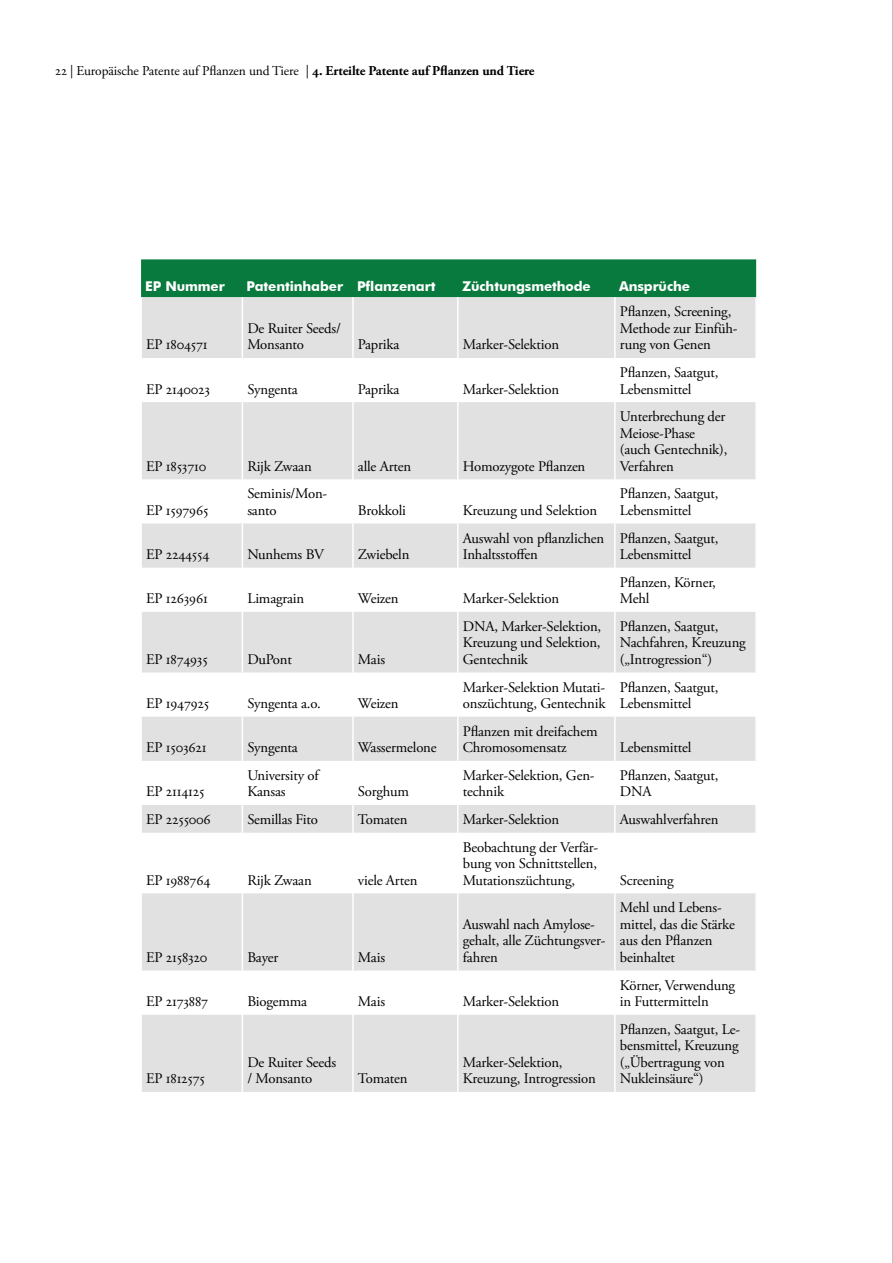
<style>
.page{position:relative;width:893px;height:1263px;background:#fff}
.page>*{position:absolute;margin:0;border:0;box-sizing:border-box;transform-origin:0 0}
.t1{font:14.7px/16.5px "Adobe Garamond Pro";letter-spacing:-.01em;color:#000}
.t2{font:13.5px "Adobe Garamond Pro";letter-spacing:-.01em;color:#000}
.t3{font:700 13.5px "Futura BT";letter-spacing:-.01em;color:#fff}
.s1{font-weight:700}
</style>
<div class="page">
<hr style="left:892px;top:0;width:1px;height:1263px;background:#868786">
<div style="left:141px;top:259px;width:615px;height:38px;background:#097a3d"></div>
<svg style="left:142px;top:297px;width:613px;height:795px;fill:#e1e1e1"></svg>
<hr style="left:242px;top:297px;width:1px;height:61px;background:#fff">
<hr style="left:352px;top:297px;width:2px;height:61px;background:#fff">
<hr style="left:457px;top:297px;width:2px;height:61px;background:#fff">
<hr style="left:614px;top:297px;width:2px;height:61px;background:#fff">
<hr style="left:242px;top:358px;width:1px;height:44px;background:#fff">
<hr style="left:352px;top:358px;width:2px;height:44px;background:#fff">
<hr style="left:457px;top:358px;width:2px;height:44px;background:#fff">
<hr style="left:614px;top:358px;width:2px;height:44px;background:#fff">
<hr style="left:242px;top:402px;width:1px;height:77px;background:#fff">
<hr style="left:352px;top:402px;width:2px;height:77px;background:#fff">
<hr style="left:457px;top:402px;width:2px;height:77px;background:#fff">
<hr style="left:614px;top:402px;width:2px;height:77px;background:#fff">
<hr style="left:242px;top:479px;width:1px;height:44px;background:#fff">
<hr style="left:352px;top:479px;width:2px;height:44px;background:#fff">
<hr style="left:457px;top:479px;width:2px;height:44px;background:#fff">
<hr style="left:614px;top:479px;width:2px;height:44px;background:#fff">
<hr style="left:242px;top:523px;width:1px;height:45px;background:#fff">
<hr style="left:352px;top:523px;width:2px;height:45px;background:#fff">
<hr style="left:457px;top:523px;width:2px;height:45px;background:#fff">
<hr style="left:614px;top:523px;width:2px;height:45px;background:#fff">
<hr style="left:242px;top:568px;width:1px;height:44px;background:#fff">
<hr style="left:352px;top:568px;width:2px;height:44px;background:#fff">
<hr style="left:457px;top:568px;width:2px;height:44px;background:#fff">
<hr style="left:614px;top:568px;width:2px;height:44px;background:#fff">
<hr style="left:242px;top:612px;width:1px;height:60px;background:#fff">
<hr style="left:352px;top:612px;width:2px;height:60px;background:#fff">
<hr style="left:457px;top:612px;width:2px;height:60px;background:#fff">
<hr style="left:614px;top:612px;width:2px;height:60px;background:#fff">
<hr style="left:242px;top:672px;width:1px;height:45px;background:#fff">
<hr style="left:352px;top:672px;width:2px;height:45px;background:#fff">
<hr style="left:457px;top:672px;width:2px;height:45px;background:#fff">
<hr style="left:614px;top:672px;width:2px;height:45px;background:#fff">
<hr style="left:242px;top:717px;width:1px;height:44px;background:#fff">
<hr style="left:352px;top:717px;width:2px;height:44px;background:#fff">
<hr style="left:457px;top:717px;width:2px;height:44px;background:#fff">
<hr style="left:614px;top:717px;width:2px;height:44px;background:#fff">
<hr style="left:242px;top:761px;width:1px;height:44px;background:#fff">
<hr style="left:352px;top:761px;width:2px;height:44px;background:#fff">
<hr style="left:457px;top:761px;width:2px;height:44px;background:#fff">
<hr style="left:614px;top:761px;width:2px;height:44px;background:#fff">
<svg style="left:242px;top:805px;width:1px;height:28px"></svg>
<hr style="left:352px;top:805px;width:2px;height:28px;background:#fff">
<hr style="left:457px;top:805px;width:2px;height:28px;background:#fff">
<hr style="left:614px;top:805px;width:2px;height:28px;background:#fff">
<hr style="left:242px;top:833px;width:1px;height:60px;background:#fff">
<hr style="left:352px;top:833px;width:2px;height:60px;background:#fff">
<hr style="left:457px;top:833px;width:2px;height:60px;background:#fff">
<hr style="left:614px;top:833px;width:2px;height:60px;background:#fff">
<hr style="left:242px;top:893px;width:1px;height:77px;background:#fff">
<hr style="left:352px;top:893px;width:2px;height:77px;background:#fff">
<hr style="left:457px;top:893px;width:2px;height:77px;background:#fff">
<hr style="left:614px;top:893px;width:2px;height:77px;background:#fff">
<hr style="left:242px;top:970px;width:1px;height:45px;background:#fff">
<hr style="left:352px;top:970px;width:2px;height:45px;background:#fff">
<hr style="left:457px;top:970px;width:2px;height:45px;background:#fff">
<hr style="left:614px;top:970px;width:2px;height:45px;background:#fff">
<hr style="left:242px;top:1015px;width:1px;height:77px;background:#fff">
<hr style="left:352px;top:1015px;width:2px;height:77px;background:#fff">
<hr style="left:457px;top:1015px;width:2px;height:77px;background:#fff">
<hr style="left:614px;top:1015px;width:2px;height:77px;background:#fff">
<p class="t2" style="left:55px;top:63px;width:481px">22 | Europäische Patente auf Pflanzen und Tiere | <span class="s1">4. Erteilte Patente auf Pflanzen und Tiere</span></p>
<p class="t3" style="left:145px;top:278px;width:81px">EP Nummer</p>
<p class="t3" style="left:247px;top:278px;width:190px">Patentinhaber Pflanzenart</p>
<p class="t3" style="left:462px;top:278px;width:130px">Züchtungsmethode</p>
<p class="t3" style="left:619px;top:278px;width:72px">Ansprüche</p>
<p class="t1" style="left:146px;top:337px;width:63px">EP 1804571</p>
<p class="t1" style="left:247px;top:321px;width:95px">De Ruiter Seeds/<br>Monsanto</p>
<p class="t1" style="left:358px;top:337px;width:43px">Paprika</p>
<p class="t1" style="left:463px;top:337px;width:98px">Marker-Selektion</p>
<p class="t1" style="left:146px;top:381px;width:66px">EP 2140023</p>
<p class="t1" style="left:247px;top:381px;width:52px">Syngenta</p>
<p class="t1" style="left:358px;top:381px;width:43px">Paprika</p>
<p class="t1" style="left:463px;top:381px;width:98px">Marker-Selektion</p>
<p class="t1" style="left:146px;top:458px;width:62px">EP 1853710</p>
<p class="t1" style="left:247px;top:458px;width:66px">Rijk Zwaan</p>
<p class="t1" style="left:358px;top:458px;width:55px">alle Arten</p>
<p class="t1" style="left:463px;top:458px;width:124px">Homozygote Pflanzen</p>
<p class="t1" style="left:146px;top:502px;width:64px">EP 1597965</p>
<p class="t1" style="left:247px;top:486px;width:81px">Seminis/Mon&shy;santo</p>
<p class="t1" style="left:358px;top:502px;width:50px">Brokkoli</p>
<p class="t1" style="left:463px;top:502px;width:136px">Kreuzung und Selektion</p>
<p class="t1" style="left:620px;top:304px;width:119px">Pflanzen, Screening,<br>Methode zur Einfüh&shy;rung von Genen</p>
<p class="t1" style="left:620px;top:365px;width:100px">Pflanzen, Saatgut,<br>Lebensmittel</p>
<p class="t1" style="left:620px;top:409px;width:109px">Unterbrechung der<br>Meiose-Phase (auch Gentechnik),<br>Verfahren</p>
<p class="t1" style="left:620px;top:486px;width:100px">Pflanzen, Saatgut,<br>Lebensmittel</p>
<p class="t1" style="left:146px;top:547px;width:65px">EP 2244554</p>
<p class="t1" style="left:247px;top:547px;width:78px">Nunhems BV</p>
<p class="t1" style="left:358px;top:547px;width:53px">Zwiebeln</p>
<p class="t1" style="left:463px;top:530px;width:143px">Auswahl von pflanzlichen<br>Inhaltsstoffen</p>
<p class="t1" style="left:620px;top:530px;width:100px">Pflanzen, Saatgut,<br>Lebensmittel</p>
<p class="t1" style="left:146px;top:591px;width:63px">EP 1263961</p>
<p class="t1" style="left:247px;top:591px;width:58px">Limagrain</p>
<p class="t1" style="left:358px;top:591px;width:42px">Weizen</p>
<p class="t1" style="left:463px;top:591px;width:98px">Marker-Selektion</p>
<p class="t1" style="left:620px;top:574px;width:97px">Pflanzen, Körner,<br>Mehl</p>
<p class="t1" style="left:146px;top:651px;width:63px">EP 1874935</p>
<p class="t1" style="left:247px;top:651px;width:46px">DuPont</p>
<p class="t1" style="left:358px;top:651px;width:29px">Mais</p>
<p class="t1" style="left:146px;top:696px;width:65px">EP 1947925</p>
<p class="t1" style="left:247px;top:696px;width:75px">Syngenta a.o.</p>
<p class="t1" style="left:358px;top:696px;width:42px">Weizen</p>
<p class="t1" style="left:146px;top:740px;width:62px">EP 1503621</p>
<p class="t1" style="left:247px;top:740px;width:52px">Syngenta</p>
<p class="t1" style="left:358px;top:740px;width:80px">Wassermelone</p>
<p class="t1" style="left:146px;top:784px;width:60px">EP 2114125</p>
<p class="t1" style="left:247px;top:767px;width:73px">University of<br>Kansas</p>
<p class="t1" style="left:358px;top:784px;width:53px">Sorghum</p>
<p class="t1" style="left:463px;top:618px;width:140px;text-align:justify">DNA, Marker-Selektion, Kreuzung und Selektion, Gentechnik</p>
<p class="t1" style="left:620px;top:618px;width:127px">Pflanzen, Saatgut,<br>Nachfahren, Kreuzung („Introgression“)</p>
<p class="t1" style="left:463px;top:679px;width:144px">Marker-Selektion Mutati&shy;onszüchtung, Gentechnik</p>
<p class="t1" style="left:620px;top:679px;width:100px">Pflanzen, Saatgut,<br>Lebensmittel</p>
<p class="t1" style="left:463px;top:723px;width:136px">Pflanzen mit dreifachem<br>Chromosomensatz</p>
<p class="t1" style="left:620px;top:740px;width:73px">Lebensmittel</p>
<p class="t1" style="left:463px;top:767px;width:133px">Marker-Selektion, Gen&shy;technik</p>
<p class="t1" style="left:620px;top:767px;width:100px">Pflanzen, Saatgut,<br>DNA</p>
<p class="t1" style="left:146px;top:812px;width:66px">EP 2255006</p>
<p class="t1" style="left:247px;top:812px;width:72px">Semillas Fito</p>
<p class="t1" style="left:358px;top:812px;width:51px">Tomaten</p>
<p class="t1" style="left:463px;top:812px;width:98px">Marker-Selektion</p>
<p class="t1" style="left:620px;top:812px;width:100px">Auswahlverfahren</p>
<p class="t1" style="left:146px;top:872px;width:66px">EP 1988764</p>
<p class="t1" style="left:247px;top:872px;width:66px">Rijk Zwaan</p>
<p class="t1" style="left:358px;top:872px;width:61px">viele Arten</p>
<p class="t1" style="left:146px;top:949px;width:63px">EP 2158320</p>
<p class="t1" style="left:247px;top:949px;width:33px">Bayer</p>
<p class="t1" style="left:358px;top:949px;width:29px">Mais</p>
<p class="t1" style="left:463px;top:839px;width:137px;text-align:justify">Beobachtung der Verfär&shy;bung von Schnittstellen, Mutationszüchtung,</p>
<p class="t1" style="left:463px;top:916px;width:144px">Auswahl nach Amylose&shy;gehalt, alle Züchtungsver&shy;fahren</p>
<p class="t1" style="left:146px;top:994px;width:64px">EP 2173887</p>
<p class="t1" style="left:247px;top:994px;width:61px">Biogemma</p>
<p class="t1" style="left:358px;top:994px;width:29px">Mais</p>
<p class="t1" style="left:463px;top:994px;width:98px">Marker-Selektion</p>
<p class="t1" style="left:146px;top:1071px;width:60px">EP 1812575</p>
<p class="t1" style="left:247px;top:1054px;width:90px">De Ruiter Seeds / Monsanto</p>
<p class="t1" style="left:358px;top:1071px;width:51px">Tomaten</p>
<p class="t1" style="left:463px;top:1054px;width:135px">Marker-Selektion,<br>Kreuzung, Introgression</p>
<p class="t1" style="left:620px;top:872px;width:55px">Screening</p>
<p class="t1" style="left:620px;top:900px;width:117px">Mehl und Lebens&shy;mittel, das die Stärke aus den Pflanzen beinhaltet</p>
<p class="t1" style="left:620px;top:977px;width:117px">Körner, Verwendung in Futtermitteln</p>
<p class="t1" style="left:620px;top:1021px;width:122px">Pflanzen, Saatgut, Le&shy;bensmittel, Kreuzung („Übertragung von<br>Nukleinsäure“)</p>
</div>
